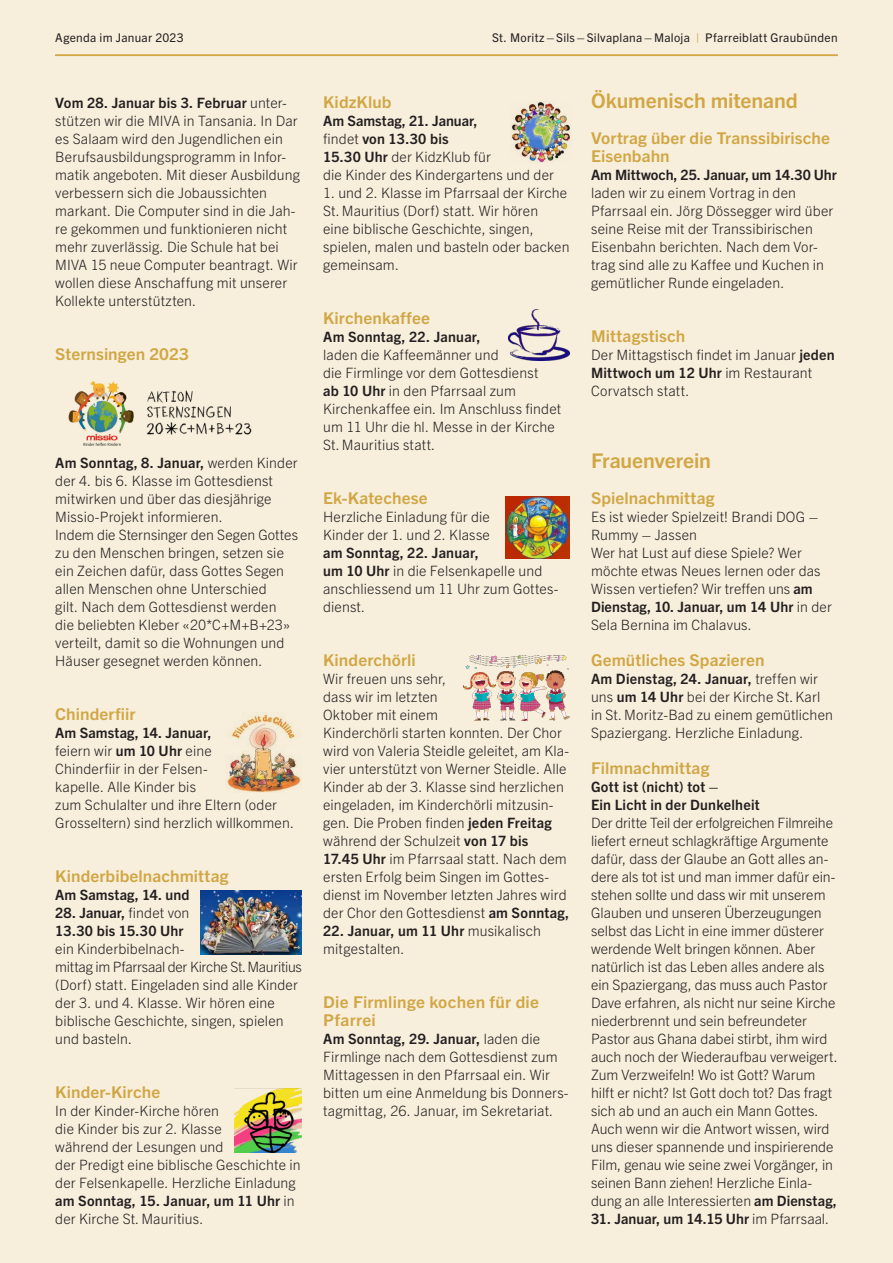
<style>
.page{position:relative;width:893px;height:1263px;background:#f7eedb}
.page>*{position:absolute;margin:0;border:0;box-sizing:border-box;transform-origin:0 0}
.t1{font:700 20.25px "Trade Gothic Next LT Pro";letter-spacing:-.005em;color:#d1a644;scale:1.05 1}
.t2{font:700 16.35px/18px "Trade Gothic Next LT Pro";letter-spacing:.005em;color:#d1a644;scale:1.05 1}
.t3{font:300 14.25px/18px "Trade Gothic Next LT Pro";letter-spacing:.005em;color:#231f20}
.t4{font:700 14.25px/18px "Trade Gothic Next LT Pro";letter-spacing:.01em;color:#231f20}
.t5{font:12px "Trade Gothic Next LT Pro";letter-spacing:.025em;color:#231f20}
.s1{color:#d1a644}
.s2{font-weight:700}
.s3{font-weight:300}
</style>
<div class="page">
<hr style="left:55px;top:55px;width:783px;height:1px;background:#d1a644">
<img style="left:68px;top:381px;width:184px;height:65px">
<img style="left:227px;top:712px;width:74px;height:80px">
<img style="left:200px;top:890px;width:102px;height:64px">
<img style="left:235px;top:1089px;width:67px;height:63px">
<img style="left:511px;top:101px;width:59px;height:61px">
<img style="left:509px;top:309px;width:61px;height:51px">
<img style="left:506px;top:496px;width:64px;height:62px">
<img style="left:464px;top:656px;width:106px;height:64px">
<p class="t5" style="left:55px;top:30px;width:130px">Agenda im Januar 2023</p>
<p class="t5" style="left:492px;top:30px;width:347px">St. Moritz–Sils–Silvaplana– Maloja <span class="s1">|</span> Pfarreiblatt Graubünden</p>
<p class="t3" style="left:55px;top:93px;width:246px"><span class="s2">Vom 28. Januar bis 3. Februar</span> unter&shy;stützen wir die MIVA in Tansania. In Dar es Salaam wird den Jugendlichen ein Berufsausbildungsprogramm in Infor&shy;matik angeboten. Mit dieser Ausbildung verbessern sich die Jobaussichten markant. Die Computer sind in die Jah&shy;re gekommen und funktionieren nicht mehr zuverlässig. Die Schule hat bei MIVA 15 neue Computer beantragt. Wir wollen diese Anschaffung mit unserer Kollekte unterstützten.</p>
<p class="t2" style="left:55px;top:344px;width:129px">Sternsingen 2023</p>
<p class="t3" style="left:55px;top:453px;width:244px"><span class="s2">Am Sonntag, 8. Januar,</span> werden Kinder der 4. bis 6. Klasse im Gottesdienst mitwirken und über das diesjährige Missio-Projekt informieren.<br>Indem die Sternsinger den Segen Gottes zu den Menschen bringen, setzen sie ein Zeichen dafür, dass Gottes Segen allen Menschen ohne Unterschied<br>gilt. Nach dem Gottesdienst werden die beliebten Kleber «20*C+M+B+23» verteilt, damit so die Wohnungen und Häuser gesegnet werden können.</p>
<p class="t2" style="left:55px;top:704px;width:78px">Chinderfiir</p>
<p class="t3" style="left:55px;top:723px;width:240px"><span class="s2">Am Samstag, 14. Januar,<br></span>feiern wir <span class="s2">um 10 Uhr</span> eine<br>Chinderfiir in der Felsen-<br>kapelle. Alle Kinder bis<br>zum Schulalter und ihre Eltern (oder<br>Grosseltern) sind herzlich willkommen.</p>
<p class="t2" style="left:55px;top:866px;width:167px">Kinderbibelnachmittag</p>
<p class="t4" style="left:55px;top:885px;width:136px">Am Samstag, 14. und</p>
<p class="t4" style="left:55px;top:903px;width:136px">28. Januar, <span class="s3">findet von<br></span>13.30 bis 15.30 Uhr</p>
<p class="t3" style="left:55px;top:939px;width:248px">ein Kinderbibelnach-<br>mittag im Pfarrsaal der Kirche St.Mauritius (Dorf) statt. Eingeladen sind alle Kinder der 3. und 4. Klasse. Wir hören eine biblische Geschichte, singen, spielen und basteln.</p>
<p class="t2" style="left:55px;top:1082px;width:102px">Kinder-Kirche</p>
<p class="t3" style="left:55px;top:1101px;width:247px">In der Kinder-Kirche hören<br>die Kinder bis zur 2. Klasse<br>während der Lesungen und<br>der Predigt eine biblische Geschichte in der Felsenkapelle. Herzliche Einladung <span class="s2">am Sonntag, 15. Januar, um 11 Uhr</span> in der Kirche St. Mauritius.</p>
<p class="t2" style="left:323px;top:92px;width:67px">KidzKlub</p>
<p class="t3" style="left:323px;top:111px;width:232px"><span class="s2">Am Samstag, 21. Januar,<br></span>findet <span class="s2">von 13.30 bis<br>15.30 Uhr</span> der KidzKlub für<br>die Kinder des Kindergartens und der</p>
<p class="t3" style="left:323px;top:183px;width:248px">1. und 2. Klasse im Pfarrsaal der Kirche<br>St. Mauritius (Dorf) statt. Wir hören<br>eine biblische Geschichte, singen, spielen, malen und basteln oder backen gemeinsam.</p>
<p class="t2" style="left:323px;top:308px;width:103px">Kirchenkaffee</p>
<p class="t4" style="left:323px;top:327px;width:159px">Am Sonntag, 22. Januar,</p>
<p class="t3" style="left:323px;top:345px;width:240px">laden die Kaffeemänner und<br>die Firmlinge vor dem Gottesdienst<br><span class="s2">ab 10 Uhr</span> in den Pfarrsaal zum<br>Kirchenkaffee ein. Im Anschluss findet um 11 Uhr die hl. Messe in der Kirche<br>St. Mauritius statt.</p>
<p class="t2" style="left:323px;top:488px;width:101px">Ek-Katechese</p>
<p class="t3" style="left:323px;top:507px;width:168px">Herzliche Einladung für die<br>Kinder der 1. und 2. Klasse</p>
<p class="t3" style="left:323px;top:543px;width:237px"><span class="s2">am Sonntag, 22. Januar,<br>um 10 Uhr</span> in die Felsenkapelle und anschliessend um 11 Uhr zum Gottes&shy;dienst.</p>
<p class="t2" style="left:323px;top:650px;width:90px">Kinderchörli</p>
<p class="t3" style="left:323px;top:669px;width:248px">Wir freuen uns sehr,<br>dass wir im letzten<br>Oktober mit einem<br>Kinderchörli starten konnten. Der Chor wird von Valeria Steidle geleitet, am Kla&shy;vier unterstützt von Werner Steidle. Alle Kinder ab der 3. Klasse sind herzlichen eingeladen, im Kinderchörli mitzusin&shy;gen. Die Proben finden <span class="s2">jeden Freitag </span>während der Schulzeit <span class="s2">von 17 bis<br>17.45 Uhr</span> im Pfarrsaal statt. Nach dem ersten Erfolg beim Singen im Gottes&shy;dienst im November letzten Jahres wird der Chor den Gottesdienst <span class="s2">am Sonntag,</span></p>
<p class="t3" style="left:323px;top:921px;width:219px"><span class="s2">22. Januar, um 11 Uhr</span> musikalisch mitgestalten.</p>
<p class="t2" style="left:323px;top:992px;width:207px">Die Firmlinge kochen für die<br>Pfarrei</p>
<p class="t3" style="left:323px;top:1029px;width:247px"><span class="s2">Am Sonntag, 29. Januar,</span> laden die Firmlinge nach dem Gottesdienst zum Mittagessen in den Pfarrsaal ein. Wir bitten um eine Anmeldung bis Donners&shy;tagmittag, 26. Januar, im Sekretariat.</p>
<h1 class="t1" style="left:591px;top:87px;width:198px">Ökumenisch mitenand</h1>
<p class="t2" style="left:591px;top:128px;width:229px">Vortrag über die Transsibirische<br>Eisenbahn</p>
<p class="t4" style="left:591px;top:165px;width:247px">Am Mittwoch, 25. Januar, um 14.30 Uhr</p>
<p class="t3" style="left:591px;top:183px;width:244px">laden wir zu einem Vortrag in den Pfarrsaal ein. Jörg Dössegger wird über seine Reise mit der Transsibirischen Eisenbahn berichten. Nach dem Vor&shy;trag sind alle zu Kaffee und Kuchen in gemütlicher Runde eingeladen.</p>
<p class="t2" style="left:591px;top:326px;width:91px">Mittagstisch</p>
<p class="t3" style="left:591px;top:345px;width:245px">Der Mittagstisch findet im Januar <span class="s2">jeden<br>Mittwoch um 12 Uhr</span> im Restaurant<br>Corvatsch statt.</p>
<h1 class="t1" style="left:591px;top:447px;width:116px">Frauenverein</h1>
<p class="t2" style="left:591px;top:488px;width:119px">Spielnachmittag</p>
<p class="t3" style="left:591px;top:507px;width:242px">Es ist wieder Spielzeit! Brandi DOG –<br>Rummy – Jassen<br>Wer hat Lust auf diese Spiele? Wer möchte etwas Neues lernen oder das<br>Wissen vertiefen? Wir treffen uns <span class="s2">am<br>Dienstag, 10. Januar, um 14 Uhr</span> in der<br>Sela Bernina im Chalavus.</p>
<p class="t2" style="left:591px;top:650px;width:167px">Gemütliches Spazieren</p>
<p class="t3" style="left:591px;top:669px;width:243px"><span class="s2">Am Dienstag, 24. Januar,</span> treffen wir uns <span class="s2">um 14 Uhr</span> bei der Kirche St.Karl in St. Moritz-Bad zu einem gemütlichen Spaziergang. Herzliche Einladung.</p>
<p class="t2" style="left:591px;top:758px;width:114px">Filmnachmittag</p>
<p class="t4" style="left:591px;top:777px;width:170px">Gott ist (nicht) tot –<br>Ein Licht in der Dunkelheit</p>
<p class="t3" style="left:591px;top:813px;width:248px">Der dritte Teil der erfolgreichen Filmreihe liefert erneut schlagkräftige Argumente dafür, dass der Glaube an Gott alles an&shy;dere als tot ist und man immer dafür ein&shy;stehen sollte und dass wir mit unserem Glauben und unseren Überzeugungen selbst das Licht in eine immer düsterer werdende Welt bringen können. Aber natürlich ist das Leben alles andere als ein Spaziergang, das muss auch Pastor Dave erfahren, als nicht nur seine Kirche niederbrennt und sein befreundeter Pastor aus Ghana dabei stirbt, ihm wird auch noch der Wiederaufbau verweigert.<br>Zum Verzweifeln! Wo ist Gott? Warum hilft er nicht? Ist Gott doch tot? Das fragt sich ab und an auch ein Mann Gottes.<br>Auch wenn wir die Antwort wissen, wird uns dieser spannende und inspirierende Film, genau wie seine zwei Vorgänger, in seinen Bann ziehen! Herzliche Einla&shy;dung an alle Interessierten <span class="s2">am Dienstag,</span></p>
<p class="t4" style="left:591px;top:1209px;width:240px">31. Januar, um 14.15 Uhr <span class="s3">im Pfarrsaal.</span></p>
</div>
